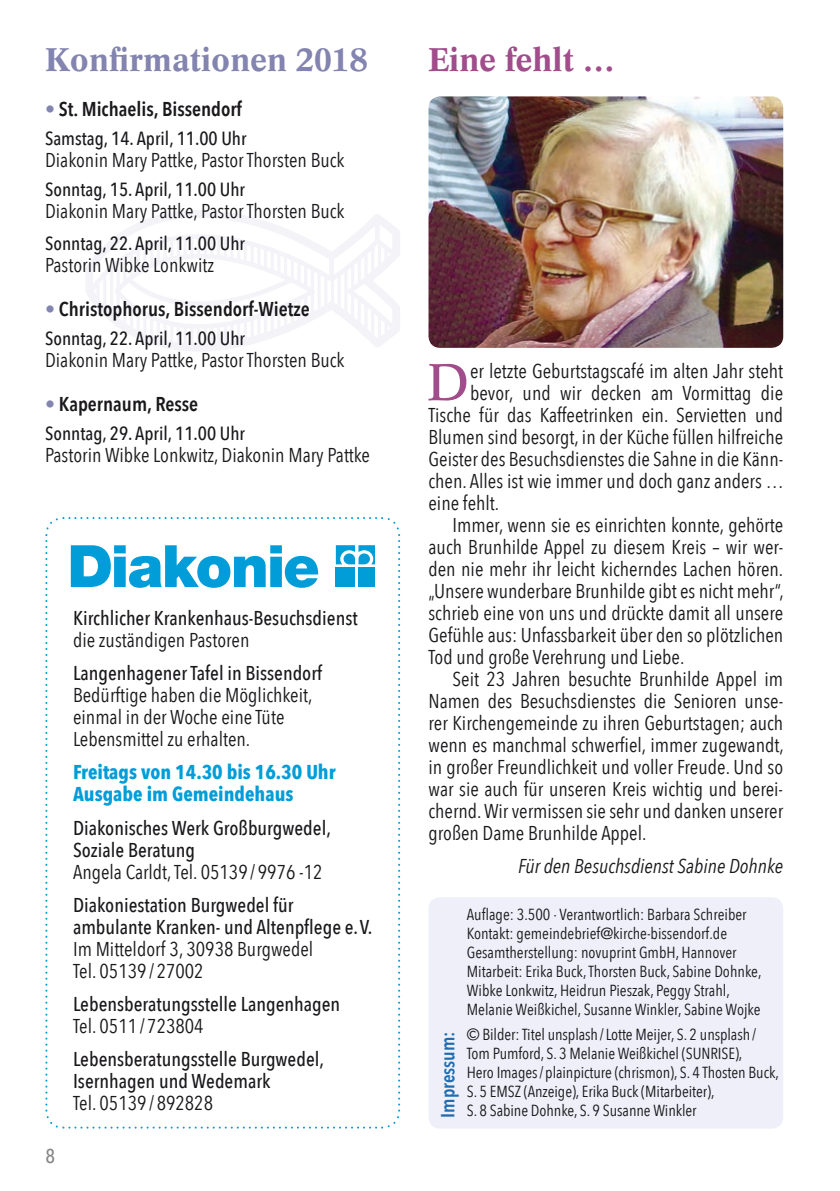
<style>
.page{position:relative;width:840px;height:1191px;background:#fff}
.page>*{position:absolute;margin:0;border:0;box-sizing:border-box;transform-origin:0 0}
.t1{font:50.8px "Concorde";color:#a14c8b}
.t2{font:700 32px "Concorde";color:#8384af}
.t3{font:700 32px "Concorde";color:#a14c8b}
.t4{font:20px/22px "Avenir Next Condensed";color:#1a181b}
.t5{font:500 20px/22px "Avenir Next Condensed";color:#1a181b}
.t6{font:600 20px "Avenir Next Condensed";color:#1a181b}
.t7{font:700 20px/22px "Avenir Next Condensed";color:#009dd9}
.t8{font:italic 20px "Avenir Next Condensed";color:#1a181b}
.t9{font:500 20px "Avenir Next Condensed";color:#87888a}
.t10{font:500 19px "Avenir Next Condensed";color:#1a181b}
.t11{font:600 19px "Avenir Next Condensed";color:#1f6cb0}
.t12{font:16px/19px "Avenir Next Condensed";color:#1a181b}
.s1{color:#8384af}
.s2{font-family:"Avenir Next"}
</style>
<div class="page">
<svg style="left:86px;top:210px;width:314px;height:141px"></svg>
<svg style="left:45px;top:517px;width:355px;height:611px"></svg>
<img style="left:428px;top:96px;width:354px;height:252px">
<div style="left:428px;top:897px;width:354px;height:231px;background:#eeeff8;border-radius:11px"></div>
<h2 class="t2" style="left:45px;top:40px;width:324px">Konfirmationen 2018</h2>
<p class="t6" style="left:45px;top:96px;width:198px"><span class="s1">•</span> St. Michaelis, Bissendorf</p>
<p class="t10" style="left:45px;top:126px;width:203px">Samstag, 14. April, 11.00 Uhr</p>
<p class="t4" style="left:45px;top:150px;width:301px">Diakonin Mary Pattke, Pastor Thorsten Buck</p>
<p class="t10" style="left:45px;top:177px;width:201px">Sonntag, 15. April, 11.00 Uhr</p>
<p class="t4" style="left:45px;top:201px;width:301px">Diakonin Mary Pattke, Pastor Thorsten Buck</p>
<p class="t10" style="left:45px;top:231px;width:201px">Sonntag, 22. April, 11.00 Uhr</p>
<p class="t4" style="left:45px;top:255px;width:170px">Pastorin Wibke Lonkwitz</p>
<p class="t6" style="left:45px;top:296px;width:266px"><span class="s1">•</span> Christophorus, Bissendorf-Wietze</p>
<p class="t10" style="left:45px;top:326px;width:201px">Sonntag, 22. April, 11.00 Uhr</p>
<p class="t4" style="left:45px;top:350px;width:301px">Diakonin Mary Pattke, Pastor Thorsten Buck</p>
<p class="t6" style="left:45px;top:391px;width:154px"><span class="s1">•</span> Kapernaum, Resse</p>
<p class="t10" style="left:45px;top:421px;width:201px">Sonntag, 29. April, 11.00 Uhr</p>
<p class="t4" style="left:45px;top:445px;width:326px">Pastorin Wibke Lonkwitz, Diakonin Mary Pattke</p>
<p class="t9" style="left:45px;top:1142px;width:11px">8</p>
<p class="t5" style="left:73px;top:608px;width:286px">Kirchlicher Krankenhaus-Besuchsdienst</p>
<p class="t4" style="left:73px;top:630px;width:178px">die zuständigen Pastoren</p>
<p class="t5" style="left:73px;top:663px;width:250px">Langenhagener Tafel in Bissendorf</p>
<p class="t4" style="left:73px;top:685px;width:241px">Bedürftige haben die Möglichkeit, einmal in der Woche eine Tüte<br>Lebensmittel zu erhalten.</p>
<p class="t7" style="left:73px;top:762px;width:264px">Freitags von 14.30 bis 16.30 Uhr<br>Ausgabe im Gemeindehaus</p>
<p class="t5" style="left:73px;top:817px;width:259px">Diakonisches Werk Großburgwedel,<br>Soziale Beratung</p>
<p class="t4" style="left:73px;top:861px;width:251px">Angela Carldt, Tel. 05139 / 9976 -12</p>
<p class="t5" style="left:73px;top:894px;width:301px">Diakoniestation Burgwedel für ambulante Kranken- und Altenpflege e. V.</p>
<p class="t4" style="left:73px;top:938px;width:241px">Im Mitteldorf 3, 30938 Burgwedel<br>Tel. 05139 / 27002</p>
<p class="t5" style="left:73px;top:993px;width:268px">Lebensberatungsstelle Langenhagen</p>
<p class="t4" style="left:73px;top:1015px;width:132px">Tel. 0511 / 723804</p>
<p class="t5" style="left:73px;top:1048px;width:252px">Lebensberatungsstelle Burgwedel,<br>Isernhagen und Wedemark</p>
<p class="t4" style="left:73px;top:1092px;width:141px">Tel. 05139 / 892828</p>
<h2 class="t3" style="left:428px;top:40px;width:188px">Eine fehlt …</h2>
<h1 class="t1" style="left:426px;top:350px;width:44px">D</h1>
<p class="t4" style="left:470px;top:361px;width:314px">er letzte Geburtstagscafé im alten Jahr steht</p>
<p class="t4" style="left:470px;top:383px;width:314px">bevor, und wir decken am Vormittag die</p>
<p class="t4" style="left:428px;top:405px;width:356px">Tische für das Kaffeetrinken ein. Servietten und</p>
<p class="t4" style="left:428px;top:427px;width:356px">Blumen sind besorgt, in der Küche füllen hilfreiche</p>
<p class="t4" style="left:428px;top:449px;width:356px">Geister des Besuchsdienstes die Sahne in die Känn-</p>
<p class="t4" style="left:428px;top:471px;width:356px">chen. Alles ist wie immer und doch ganz anders …</p>
<p class="t4" style="left:428px;top:493px;width:72px">eine fehlt.</p>
<p class="t4" style="left:452px;top:515px;width:332px">Immer, wenn sie es einrichten konnte, gehörte</p>
<p class="t4" style="left:428px;top:537px;width:356px">auch Brunhilde Appel zu diesem Kreis – wir wer-</p>
<p class="t4" style="left:428px;top:559px;width:356px">den nie mehr ihr leicht kicherndes Lachen hören.</p>
<p class="t4" style="left:428px;top:581px;width:356px">„Unsere wunderbare Brunhilde gibt es nicht mehr“,</p>
<p class="t4" style="left:428px;top:603px;width:356px">schrieb eine von uns und drückte damit all unsere</p>
<p class="t4" style="left:428px;top:625px;width:356px">Gefühle aus: Unfassbarkeit über den so plötzlichen</p>
<p class="t4" style="left:428px;top:647px;width:257px">Tod und große Verehrung und Liebe.</p>
<p class="t4" style="left:452px;top:669px;width:332px">Seit 23 Jahren besuchte Brunhilde Appel im</p>
<p class="t4" style="left:428px;top:691px;width:356px">Namen des Besuchsdienstes die Senioren unse-</p>
<p class="t4" style="left:428px;top:713px;width:356px">rer Kirchengemeinde zu ihren Geburtstagen; auch</p>
<p class="t4" style="left:428px;top:735px;width:356px">wenn es manchmal schwerfiel, immer zugewandt,</p>
<p class="t4" style="left:428px;top:757px;width:356px">in großer Freundlichkeit und voller Freude. Und so</p>
<p class="t4" style="left:428px;top:779px;width:356px">war sie auch für unseren Kreis wichtig und berei-</p>
<p class="t4" style="left:428px;top:801px;width:356px">chernd. Wir vermissen sie sehr und danken unserer</p>
<p class="t4" style="left:428px;top:823px;width:219px">großen Dame Brunhilde Appel.</p>
<p class="t8" style="left:518px;top:853px;width:266px">Für den Besuchsdienst Sabine Dohnke</p>
<p class="t12" style="left:466px;top:905px;width:296px">Auflage: 3.500 · Verantwortlich: Barbara Schreiber Kontakt: gemeindebrief<span class="s2">@</span>kirche-bissendorf.de Gesamtherstellung: novuprint GmbH, Hannover Mitarbeit: Erika Buck, Thorsten Buck, Sabine Dohnke, Wibke Lonkwitz, Heidrun Pieszak, Peggy Strahl, Melanie Weißkichel, Susanne Winkler, Sabine Wojke</p>
<p class="t12" style="left:466px;top:1025px;width:313px"><span class="s2">©</span> Bilder: Titel unsplash / Lotte Meijer, S. 2 unsplash / Tom Pumford, S. 3 Melanie Weißkichel (SUNRISE),<br>Hero Images / plainpicture (chrismon), S. 4 Thosten Buck, S. 5 EMSZ (Anzeige), Erika Buck (Mitarbeiter),</p>
<p class="t11" style="left:435px;top:1117px;width:88px;rotate:-90deg">Impressum:</p>
<p class="t12" style="left:466px;top:1101px;width:231px">S. 8 Sabine Dohnke, S. 9 Susanne Winkler</p>
</div>
